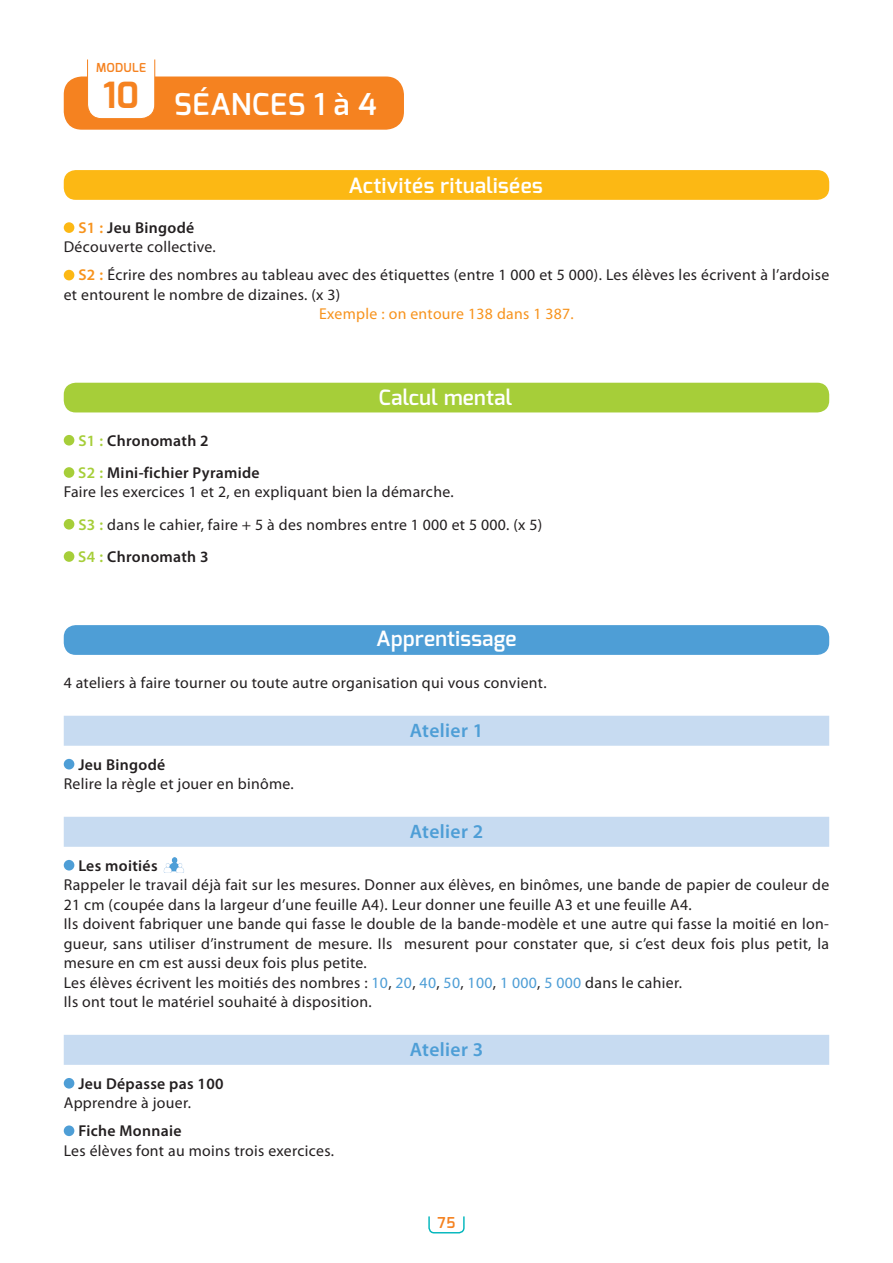
<style>
.page{position:relative;width:893px;height:1263px;background:#fff}
.page>*{position:absolute;margin:0;border:0;box-sizing:border-box;transform-origin:0 0}
.t1{font:600 30px "Exo";letter-spacing:.02em;color:#fff}
.t2{font:600 21px "Exo";letter-spacing:.02em;color:#fff}
.t3{font:600 19.5px "Myriad Pro";letter-spacing:.02em;color:#4e9ed6}
.t4{font:15.75px/19.5px "Myriad Pro";letter-spacing:.02em;color:#231f20}
.t5{font:600 15.75px/32.2px "Myriad Pro";letter-spacing:.02em;color:#231f20}
.t6{font:15.75px "Myriad Pro";letter-spacing:.02em;color:#f7931d}
.t7{font:600 15px "Exo";color:#f58220}
.t8{font:600 12.3px "Exo";letter-spacing:.02em;color:#f58220}
.s1{font-weight:600;color:#f7931d}
.s2{font-weight:600}
.s3{color:#a6ce39}
.s4{font-weight:600;color:#a6ce39}
.s5{color:#4e9ed6}
</style>
<div class="page">
<svg style="left:428px;top:1216px;width:37px;height:18px"></svg>
<div style="left:64px;top:383px;width:765px;height:29px;background:#a6ce39;border-radius:12px"></div>
<div style="left:64px;top:435px;width:10px;height:10px;background:#a6ce39;border-radius:50%"></div>
<div style="left:64px;top:467px;width:10px;height:11px;background:#a6ce39;border-radius:50%"></div>
<div style="left:64px;top:519px;width:10px;height:10px;background:#a6ce39;border-radius:50%"></div>
<div style="left:64px;top:551px;width:10px;height:11px;background:#a6ce39;border-radius:50%"></div>
<div style="left:64px;top:76px;width:340px;height:54px;background:#f58220;border-radius:18px"></div>
<svg style="left:87px;top:59px;width:69px;height:60px"></svg>
<div style="left:64px;top:170px;width:765px;height:30px;background:#fcb814;border-radius:12px"></div>
<div style="left:64px;top:222px;width:10px;height:11px;background:#fcb814;border-radius:50%"></div>
<div style="left:64px;top:270px;width:10px;height:10px;background:#fcb814;border-radius:50%"></div>
<div style="left:64px;top:716px;width:765px;height:30px;background:#c7dbf1"></div>
<div style="left:64px;top:817px;width:765px;height:30px;background:#c7dbf1"></div>
<div style="left:64px;top:1035px;width:765px;height:30px;background:#c7dbf1"></div>
<div style="left:64px;top:759px;width:10px;height:10px;background:#4e9ed6;border-radius:50%"></div>
<div style="left:64px;top:860px;width:10px;height:10px;background:#4e9ed6;border-radius:50%"></div>
<img style="left:163px;top:857px;width:21px;height:16px">
<div style="left:64px;top:1078px;width:10px;height:10px;background:#4e9ed6;border-radius:50%"></div>
<div style="left:64px;top:1125px;width:10px;height:11px;background:#4e9ed6;border-radius:50%"></div>
<div style="left:64px;top:625px;width:765px;height:30px;background:#4e9ed6;border-radius:12px"></div>
<p class="t8" style="left:96px;top:60px;width:51px">MODULE</p>
<h1 class="t1" style="left:103px;top:85px;width:275px"><sup>10</sup> SÉANCES 1 à 4</h1>
<h2 class="t2" style="left:348px;top:172px;width:196px">Activités ritualisées</h2>
<p class="t4" style="left:64px;top:218px;width:154px;text-align:center"><span class="s1">S1 :</span> <span class="s2">Jeu Bingodé<br></span>Découverte collective.</p>
<p class="t4" style="left:64px;top:266px;width:767px;text-indent:15px"><span class="s1">S2 :</span> Écrire des nombres au tableau avec des étiquettes (entre 1 000 et 5 000). Les élèves les écrivent à l’ardoise et entourent le nombre de dizaines. (x 3)</p>
<p class="t6" style="left:319px;top:306px;width:256px">Exemple : on entoure 138 dans 1 387.</p>
<h2 class="t2" style="left:379px;top:384px;width:135px">Calcul mental</h2>
<p class="t5" style="left:78px;top:424px;width:183px"><span class="s3">S1 :</span> Chronomath 2<br><span class="s3">S2 :</span> Mini-fichier Pyramide</p>
<p class="t4" style="left:78px;top:476px;width:466px;line-height:32.2px;text-indent:-15px">Faire les exercices 1 et 2, en expliquant bien la démarche.<br><span class="s4">S3 :</span> dans le cahier, faire + 5 à des nombres entre 1 000 et 5 000. (x 5)<br><span class="s4">S4 :</span> <span class="s2">Chronomath 3</span></p>
<h2 class="t2" style="left:376px;top:624px;width:142px">Apprentissage</h2>
<p class="t4" style="left:64px;top:673px;width:484px">4 ateliers à faire tourner ou toute autre organisation qui vous convient.</p>
<p class="t3" style="left:410px;top:720px;width:75px">Atelier 1</p>
<p class="t5" style="left:78px;top:748px;width:88px">Jeu Bingodé</p>
<p class="t4" style="left:64px;top:774px;width:232px">Relire la règle et jouer en binôme.</p>
<p class="t3" style="left:410px;top:821px;width:75px">Atelier 2</p>
<p class="t5" style="left:78px;top:849px;width:81px">Les moitiés</p>
<p class="t4" style="left:64px;top:875px;width:767px">Rappeler le travail déjà fait sur les mesures. Donner aux élèves, en binômes, une bande de papier de couleur de 21 cm (coupée dans la largeur d’une feuille A4). Leur donner une feuille A3 et une feuille A4.<br>Ils doivent fabriquer une bande qui fasse le double de la bande-modèle et une autre qui fasse la moitié en lon&shy;gueur, sans utiliser d’instrument de mesure. Ils mesurent pour constater que, si c’est deux fois plus petit, la mesure en cm est aussi deux fois plus petite.<br>Les élèves écrivent les moitiés des nombres : <span class="s5">10</span>, <span class="s5">20</span>, <span class="s5">40</span>, <span class="s5">50</span>, <span class="s5">100</span>, <span class="s5">1 000</span>, <span class="s5">5 000</span> dans le cahier.<br>Ils ont tout le matériel souhaité à disposition.</p>
<p class="t3" style="left:410px;top:1039px;width:75px">Atelier 3</p>
<p class="t5" style="left:78px;top:1067px;width:147px">Jeu Dépasse pas 100</p>
<p class="t4" style="left:64px;top:1093px;width:129px">Apprendre à jouer.</p>
<p class="t5" style="left:78px;top:1115px;width:105px">Fiche Monnaie</p>
<p class="t4" style="left:64px;top:1141px;width:272px">Les élèves font au moins trois exercices.</p>
<p class="t7" style="left:437px;top:1212px;width:20px">75</p>
</div>
